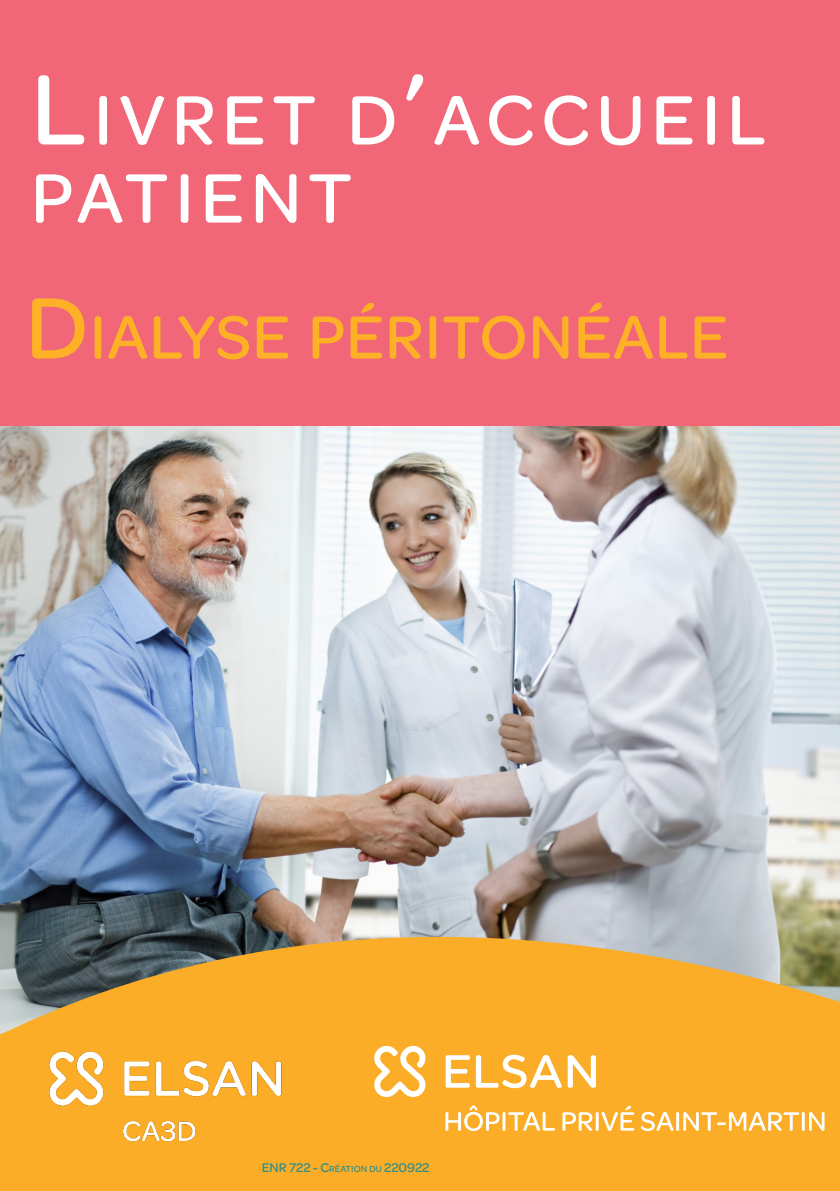
<style>
.page{position:relative;width:840px;height:1191px;background:#fff}
.page>*{position:absolute;margin:0;border:0;box-sizing:border-box;transform-origin:0 0}
.t1{font:500 74.4px "Omnes";letter-spacing:.085em;color:#fff}
.t2{font:500 65px "Omnes";letter-spacing:.015em;color:#feb127}
.t3{font:500 13.4px "Omnes";color:#2d8e8b}
.s1{font-size:106.2px}
.s2{font-size:92.8px}
.s3{font-size:9.4px}
</style>
<div class="page">
<img style="left:0;top:425px;width:839px;height:323px">
<div style="left:0;top:0;width:839px;height:425px;background:#f16777"></div>
<img style="left:0;top:748px;width:839px;height:443px">
<svg style="left:445px;top:1105px;width:54px;height:26px"></svg>
<hr style="left:502px;top:1112px;width:3px;height:18px;background:#fff">
<svg style="left:508px;top:1112px;width:46px;height:18px"></svg>
<svg style="left:562px;top:1112px;width:30px;height:18px"></svg>
<hr style="left:595px;top:1112px;width:3px;height:18px;background:#fff">
<svg style="left:601px;top:1105px;width:33px;height:25px"></svg>
<svg style="left:640px;top:1111px;width:33px;height:20px"></svg>
<hr style="left:675px;top:1112px;width:3px;height:18px;background:#fff">
<svg style="left:683px;top:1112px;width:115px;height:18px"></svg>
<hr style="left:801px;top:1112px;width:3px;height:18px;background:#fff">
<svg style="left:808px;top:1112px;width:16px;height:18px"></svg>
<svg style="left:374px;top:1045px;width:52px;height:52px"></svg>
<svg style="left:567px;top:1055px;width:28px;height:33px"></svg>
<svg style="left:445px;top:1054px;width:116px;height:34px"></svg>
<img style="left:0;top:1028px;width:361px;height:129px">
<p class="t1" style="left:31px;top:69px;width:729px"><span class="s1">L</span>IVRET D<span class="s1">’</span>ACCUEIL</p>
<p class="t1" style="left:31px;top:147px;width:322px">PATIENT</p>
<p class="t2" style="left:26px;top:292px;width:703px"><span class="s2">D</span> IALYSE PÉRITONÉALE</p>
<p class="t3" style="left:261px;top:1158px;width:9px">ENR</p>
<p class="t3" style="left:289px;top:1158px;width:142px">722 - C<span class="s3">RÉATION DU</span> 220922</p>
</div>
